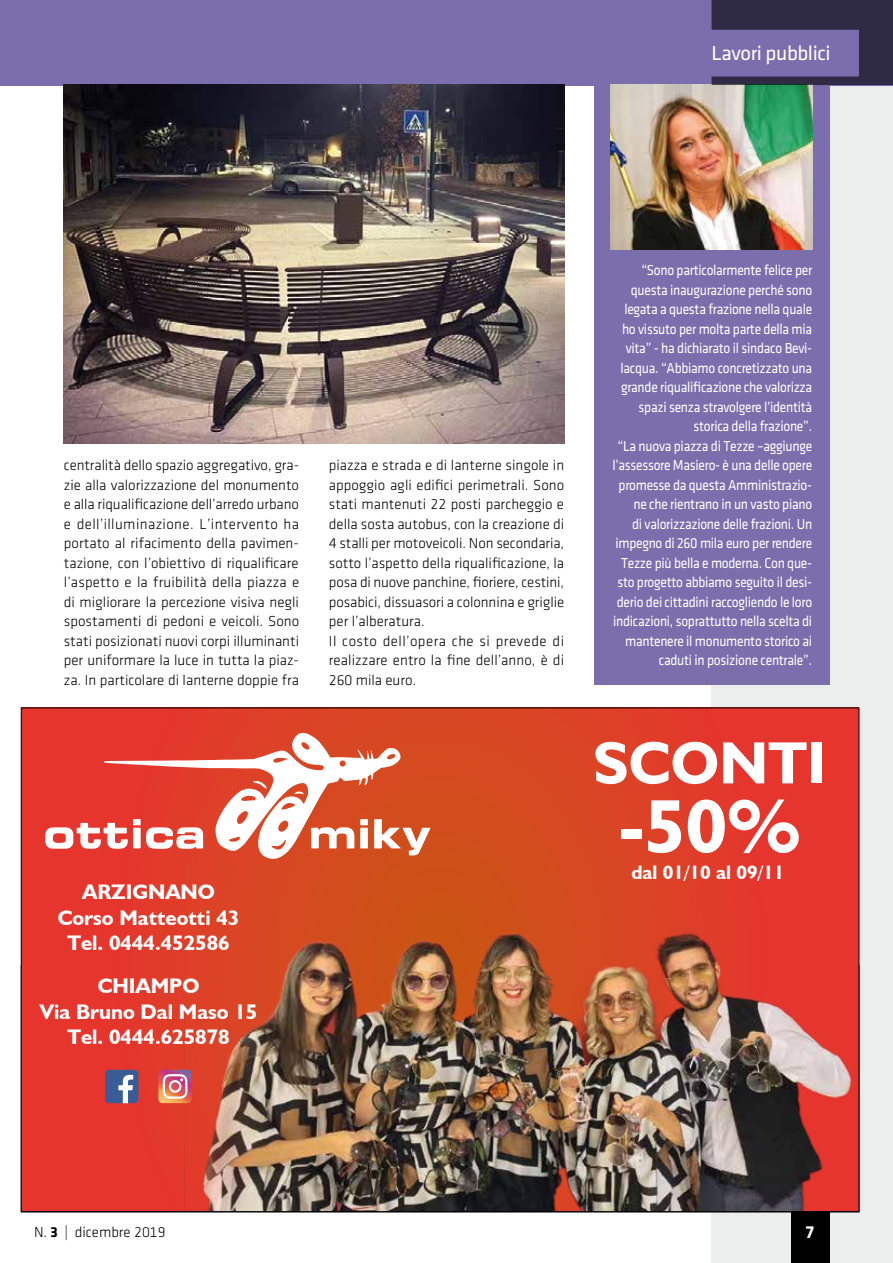
<style>
.page{position:relative;width:893px;height:1263px;background:#fff}
.page>*{position:absolute;margin:0;border:0;box-sizing:border-box;transform-origin:0 0}
.t1{font:700 75.75px "Humanist 521 BT";color:#fff}
.t2{font:700 60px "Humanist 521 BT";color:#fff}
.t3{font:700 21.15px/25.3px "Humanist 521 BT";color:#fff;text-align:center}
.t4{font:21px "Klavika Regular OSTF";letter-spacing:-.02em;color:#fff}
.t5{font:700 19.5px "Humanist 521 BT";color:#fff}
.t6{font:700 18px "Klavika";color:#fff}
.t7{font:15px/19.5px "Klavika Light TF";color:#000;text-align:justify}
.t8{font:15px/19.5px "Klavika";letter-spacing:-.02em;color:#fff;text-align:right;scale:.9 1}
.s1{font-family:"Klavika";font-weight:700}
</style>
<div class="page">
<div style="left:711px;top:85px;width:182px;height:1178px;background:#eceded"></div>
<div style="left:0;top:0;width:893px;height:85px;background:#7a6fac"></div>
<div style="left:21px;top:708px;width:837px;height:503px;background:#e5352d"></div>
<img style="left:184px;top:709px;width:668px;height:501px">
<svg style="left:45px;top:733px;width:385px;height:126px"></svg>
<div style="left:105px;top:1070px;width:33px;height:33px;background:#385c95;border-radius:4px"></div>
<svg style="left:118px;top:1075px;width:15px;height:28px"></svg>
<svg style="left:158px;top:1070px;width:34px;height:33px"></svg>
<div style="left:791px;top:1212px;width:38px;height:51px;background:#000"></div>
<img style="left:64px;top:85px;width:500px;height:358px">
<div style="left:594px;top:77px;width:235px;height:608px;background:#7a6fac"></div>
<img style="left:611px;top:85px;width:201px;height:164px">
<svg style="left:711px;top:0;width:182px;height:85px"></svg>
<h3 class="t4" style="left:711px;top:43px;width:121px">Lavori pubblici</h3>
<p class="t7" style="left:64px;top:456px;width:237px">centralità dello spazio aggregativo, gra&shy;zie alla valorizzazione del monumento e alla riqualificazione dell’arredo urbano e dell’illuminazione. L’intervento ha portato al rifacimento della pavimen&shy;tazione, con l’obiettivo di riqualificare l’aspetto e la fruibilità della piazza e di migliorare la percezione visiva negli spostamenti di pedoni e veicoli. Sono stati posizionati nuovi corpi illuminanti per uniformare la luce in tutta la piaz&shy;za. In particolare di lanterne doppie fra</p>
<p class="t7" style="left:329px;top:456px;width:237px;text-align:left">piazza e strada e di lanterne singole in appoggio agli edifici perimetrali. Sono stati mantenuti 22 posti parcheggio e della sosta autobus, con la creazione di 4 stalli per motoveicoli. Non secondaria, sotto l’aspetto della riqualificazione, la posa di nuove panchine, fioriere, cestini, posabici, dissuasori a colonnina e griglie per l’alberatura.<br>Il costo dell’opera che si prevede di realizzare entro la fine dell’anno, è di 260 mila euro.</p>
<h3 class="t3" style="left:58px;top:879px;width:183px">ARZIGNANO<br>Corso Matteotti 43<br>Tel. 0444.452586</h3>
<h3 class="t3" style="left:40px;top:973px;width:219px">CHIAMPO<br>Via Bruno Dal Maso 15<br>Tel. 0444.625878</h3>
<p class="t8" style="left:612px;top:261px;width:223px">“Sono particolarmente felice per questa inaugurazione perché sono legata a questa frazione nella quale ho vissuto per molta parte della mia vita” - ha dichiarato il sindaco Bevi&shy;lacqua. “Abbiamo concretizzato una grande riqualificazione che valorizza spazi senza stravolgere l’identità storica della frazione”.<br>“La nuova piazza di Tezze –aggiunge l’assessore Masiero- è una delle opere promesse da questa Amministrazio&shy;ne che rientrano in un vasto piano<br>di valorizzazione delle frazioni. Un impegno di 260 mila euro per rendere Tezze più bella e moderna. Con que&shy;sto progetto abbiamo seguito il desi&shy;derio dei cittadini raccogliendo le loro indicazioni, soprattutto nella scelta di mantenere il monumento storico ai caduti in posizione centrale”.</p>
<h2 class="t2" style="left:593px;top:726px;width:235px">SCONTI</h2>
<h1 class="t1" style="left:618px;top:779px;width:184px">-50%</h1>
<h3 class="t5" style="left:631px;top:860px;width:155px">dal 01/10 al 09/11</h3>
<p class="t7" style="left:34px;top:1223px;width:133px">N. <span class="s1">3</span> | dicembre 2019</p>
<p class="t6" style="left:806px;top:1222px;width:10px">7</p>
</div>
